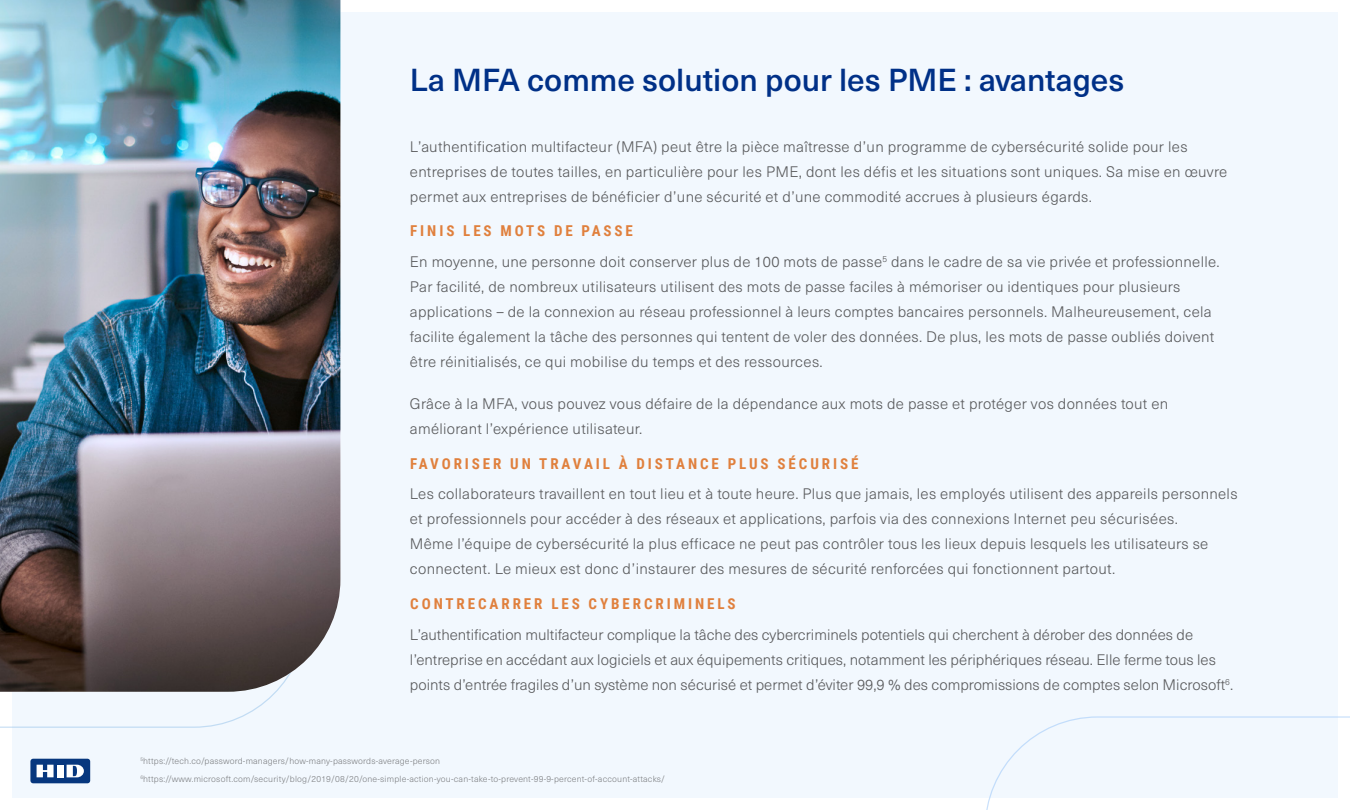
<style>
.page{position:relative;width:1350px;height:810px;background:#fff}
.page>*{position:absolute;margin:0;border:0;box-sizing:border-box;transform-origin:0 0}
.eb_large_section_hea{font:500 31.25px "Neue Haas Unica Pro";color:#003087}
.eb_main_body{font:300 15px/25px "Neue Haas Unica Pro";letter-spacing:.02em;color:#58595b}
.eb_main_body-2{font:300 15px/25px "Neue Haas Unica Pro";color:#58595b}
.t1{font:700 15px "Roboto Condensed";letter-spacing:.195em;color:#e0803d}
.eb_main_body-3{font:300 8.75px "Neue Haas Unica Pro";letter-spacing:.02em;color:#808285}
</style>
<div class="page">
<div style="left:12px;top:12px;width:1326px;height:786px;background:#f2f8fe"></div>
<svg style="left:986px;top:716px;width:364px;height:94px"></svg>
<div style="left:30px;top:759px;width:60px;height:24px;background:#07377e;border-radius:3px"></div>
<div style="left:57px;top:765px;width:6px;height:12px;background:#fff"></div>
<svg style="left:37px;top:765px;width:17px;height:12px"></svg>
<svg style="left:67px;top:765px;width:17px;height:12px"></svg>
<img style="left:0;top:0;width:340px;height:692px">
<p class="eb_large_section_hea" style="left:410px;top:61px;width:716px">La MFA comme solution pour les PME : avantages</p>
<p class="eb_main_body" style="left:410px;top:134px;width:819px">L’authentification multifacteur (MFA) peut être la pièce maîtresse d’un programme de cybersécurité solide pour les entreprises de toutes tailles, en particulière pour les PME, dont les défis et les situations sont uniques. Sa mise en œuvre permet aux entreprises de bénéficier d’une sécurité et d’une commodité accrues à plusieurs égards.</p>
<p class="t1" style="left:410px;top:221px;width:224px">FINIS LES MOTS DE PASSE</p>
<p class="eb_main_body" style="left:410px;top:250px;width:811px">En moyenne, une personne doit conserver plus de 100 mots de passe<sup>5</sup> dans le cadre de sa vie privée et professionnelle.<br>Par facilité, de nombreux utilisateurs utilisent des mots de passe faciles à mémoriser ou identiques pour plusieurs applications – de la connexion au réseau professionnel à leurs comptes bancaires personnels. Malheureusement, cela facilite également la tâche des personnes qui tentent de voler des données. De plus, les mots de passe oubliés doivent être réinitialisés, ce qui mobilise du temps et des ressources.</p>
<p class="eb_main_body" style="left:410px;top:391px;width:760px">Grâce à la MFA, vous pouvez vous défaire de la dépendance aux mots de passe et protéger vos données tout en améliorant l’expérience utilisateur.</p>
<p class="t1" style="left:410px;top:453px;width:450px">FAVORISER UN TRAVAIL À DISTANCE PLUS SÉCURISÉ</p>
<p class="eb_main_body" style="left:410px;top:482px;width:829px">Les collaborateurs travaillent en tout lieu et à toute heure. Plus que jamais, les employés utilisent des appareils personnels et professionnels pour accéder à des réseaux et applications, parfois via des connexions Internet peu sécurisées.<br>Même l’équipe de cybersécurité la plus efficace ne peut pas contrôler tous les lieux depuis lesquels les utilisateurs se connectent. Le mieux est donc d’instaurer des mesures de sécurité renforcées qui fonctionnent partout.</p>
<p class="t1" style="left:410px;top:593px;width:327px">CONTRECARRER LES CYBERCRIMINELS</p>
<p class="eb_main_body-2" style="left:410px;top:622px;width:825px">L’authentification multifacteur complique la tâche des cybercriminels potentiels qui cherchent à dérober des données de l’entreprise en accédant aux logiciels et aux équipements critiques, notamment les périphériques réseau. Elle ferme tous les points d’entrée fragiles d’un système non sécurisé et permet d’éviter 99,9 % des compromissions de comptes selon Microsoft<sup>6</sup>.</p>
<p class="eb_main_body-3" style="left:140px;top:756px;width:301px"><sup>5</sup>https://tech.co/password-managers/how-many-passwords-average-person</p>
<p class="eb_main_body-3" style="left:140px;top:774px;width:526px"><sup>6</sup>https://www.microsoft.com/security/blog/2019/08/20/one-simple-action-you-can-take-to-prevent-99-9-percent-of-account-attacks/</p>
</div>
